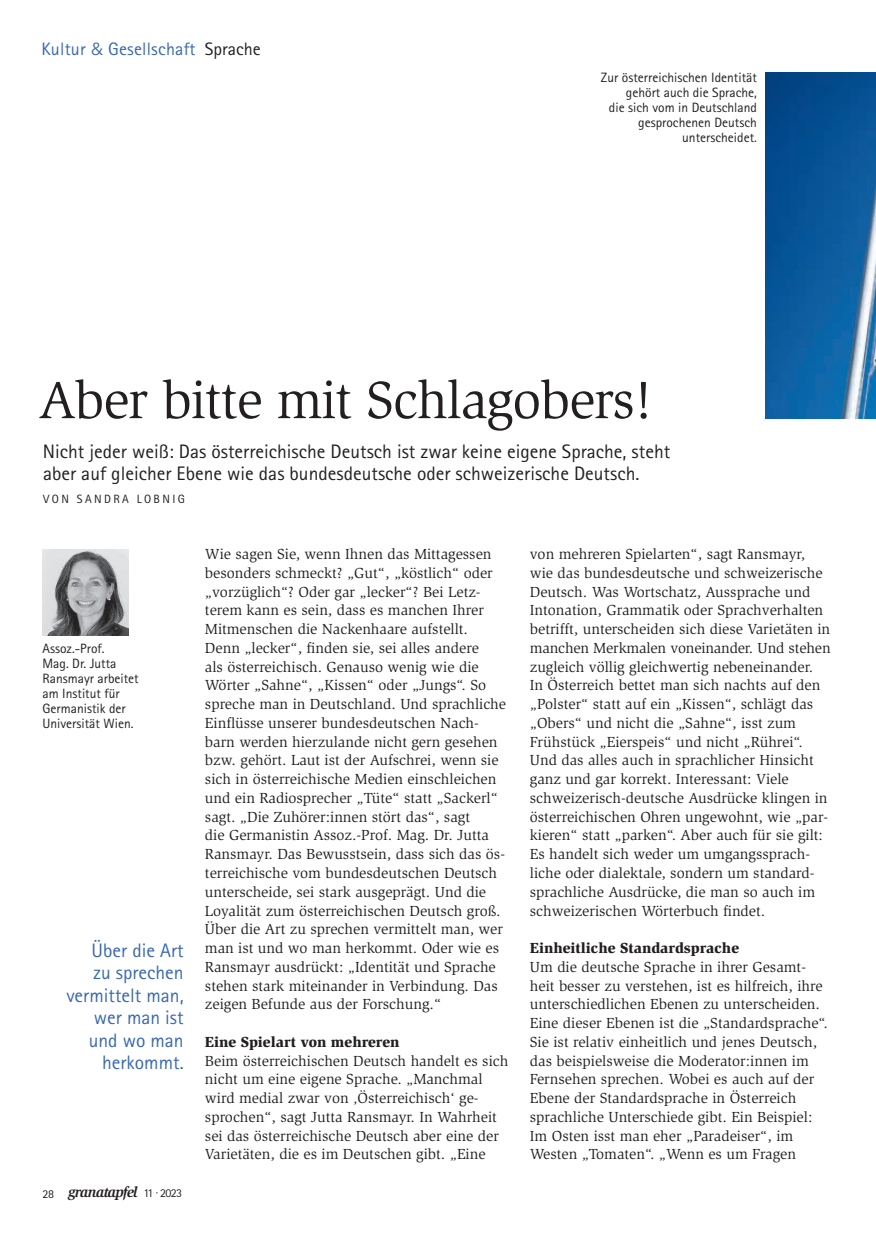
<style>
.page{position:relative;width:876px;height:1234px;background:#fff}
.page>*{position:absolute;margin:0;border:0;box-sizing:border-box;transform-origin:0 0}
.t1{font:54px "Slimbach Std";letter-spacing:-.02em;color:#231f20}
.t2{font:19.5px/22.5px "Rotis Sans Serif Pro";color:#231f20}
.t3{font:19.5px/22.5px "Rotis Sans Serif Pro";color:#3967b2;text-align:right}
.t4{font:18px "Rotis Sans Serif Pro";letter-spacing:.01em;color:#3967b2}
.t5{font:15px/18.8px "Slimbach Std";color:#231f20}
.t6{font:900 15px "Slimbach Std";color:#231f20}
.t7{font:italic 700 15px "Slimbach Std";letter-spacing:-.05em;color:#231f20}
.t8{font:13.5px/15px "Rotis Sans Serif Pro";color:#231f20;text-align:right}
.t9{font:12px "Rotis Sans Serif Pro";letter-spacing:.2em;color:#231f20}
.s1{font-family:"Avenir Next W1 G";font-size:17.25px}
.s2{color:#231f20}
.s3{font-family:"Rotis Sans Serif Pro";font-weight:400;font-style:normal;font-size:12px}
</style>
<div class="page">
<img style="left:765px;top:72px;width:111px;height:346px">
<img style="left:43px;top:549px;width:85px;height:86px">
<p class="t4" style="left:41px;top:39px;width:221px">Kultur <span class="s1">&amp;</span> Gesellschaft <span class="s2">Sprache</span></p>
<p class="t8" style="left:601px;top:70px;width:157px">Zur österreichischen Identität gehört auch die Sprache,<br>die sich vom in Deutschland gesprochenen Deutsch unterscheidet.</p>
<h1 class="t1" style="left:39px;top:369px;width:616px">Aber bitte mit Schlagobers!</h1>
<h2 class="t2" style="left:43px;top:440px;width:629px">Nicht jeder weiß: Das österreichische Deutsch ist zwar keine eigene Sprache, steht aber auf gleicher Ebene wie das bundesdeutsche oder schweizerische Deutsch.</h2>
<p class="t9" style="left:43px;top:491px;width:143px">VON SANDRA LOBNIG</p>
<p class="t8" style="left:43px;top:640px;width:98px;text-align:left">Assoz.-Prof.<br>Mag. Dr. Jutta<br>Ransmayr arbeitet am Institut für<br>Germanistik der<br>Universität Wien.</p>
<h2 class="t3" style="left:66px;top:938px;width:119px">Über die Art<br>zu sprechen vermittelt man, wer man ist und wo man herkommt.</h2>
<p class="t7" style="left:43px;top:1183px;width:141px"><span class="s3">28</span> granatapfel <span class="s3">11 ∙ 2023</span></p>
<p class="t5" style="left:205px;top:544px;width:303px">Wie sagen Sie, wenn Ihnen das Mittagessen besonders schmeckt? „Gut“, „köstlich“ oder „vorzüglich“? Oder gar „lecker“? Bei Letz&shy;terem kann es sein, dass es manchen Ihrer Mitmenschen die Nackenhaare aufstellt.<br>Denn „lecker“, finden sie, sei alles andere<br>als österreichisch. Genauso wenig wie die Wörter „Sahne“, „Kissen“ oder „Jungs“. So spreche man in Deutschland. Und sprachliche Einflüsse unserer bundesdeutschen Nach&shy;barn werden hierzulande nicht gern gesehen bzw. gehört. Laut ist der Aufschrei, wenn sie sich in österreichische Medien einschleichen und ein Radiosprecher „Tüte“ statt „Sackerl“ sagt. „Die Zuhörer:innen stört das“, sagt<br>die Germanistin Assoz.-Prof. Mag. Dr. Jutta Ransmayr. Das Bewusstsein, dass sich das ös&shy;terreichische vom bundesdeutschen Deutsch unterscheide, sei stark ausgeprägt. Und die Loyalität zum österreichischen Deutsch groß.<br>Über die Art zu sprechen vermittelt man, wer man ist und wo man herkommt. Oder wie es Ransmayr ausdrückt: „Identität und Sprache stehen stark miteinander in Verbindung. Das zeigen Befunde aus der Forschung.“</p>
<p class="t6" style="left:205px;top:1032px;width:196px">Eine Spielart von mehreren</p>
<p class="t5" style="left:205px;top:1051px;width:305px">Beim österreichischen Deutsch handelt es sich nicht um eine eigene Sprache. „Manchmal wird medial zwar von ‚Österreichisch‘ ge&shy;sprochen“, sagt Jutta Ransmayr. In Wahrheit sei das österreichische Deutsch aber eine der Varietäten, die es im Deutschen gibt. „Eine</p>
<p class="t5" style="left:530px;top:544px;width:302px">von mehreren Spielarten“, sagt Ransmayr, wie das bundesdeutsche und schweizerische Deutsch. Was Wortschatz, Aussprache und Intonation, Grammatik oder Sprachverhalten betrifft, unterscheiden sich diese Varietäten in manchen Merkmalen voneinander. Und stehen zugleich völlig gleichwertig nebeneinander.<br>In Österreich bettet man sich nachts auf den „Polster“ statt auf ein „Kissen“, schlägt das „Obers“ und nicht die „Sahne“, isst zum Frühstück „Eierspeis“ und nicht „Rührei“.<br>Und das alles auch in sprachlicher Hinsicht ganz und gar korrekt. Interessant: Viele schweizerisch-deutsche Ausdrücke klingen in österreichischen Ohren ungewohnt, wie „par&shy;kieren“ statt „parken“. Aber auch für sie gilt:<br>Es handelt sich weder um umgangssprach&shy;liche oder dialektale, sondern um standard&shy;sprachliche Ausdrücke, die man so auch im schweizerischen Wörterbuch findet.</p>
<p class="t6" style="left:530px;top:938px;width:211px">Einheitliche Standardsprache</p>
<p class="t5" style="left:530px;top:957px;width:300px">Um die deutsche Sprache in ihrer Gesamt&shy;heit besser zu verstehen, ist es hilfreich, ihre unterschiedlichen Ebenen zu unterscheiden.<br>Eine dieser Ebenen ist die „Standardsprache“.<br>Sie ist relativ einheitlich und jenes Deutsch, das beispielsweise die Moderator:innen im Fernsehen sprechen. Wobei es auch auf der Ebene der Standardsprache in Österreich sprachliche Unterschiede gibt. Ein Beispiel:<br>Im Osten isst man eher „Paradeiser“, im Westen „Tomaten“. „Wenn es um Fragen</p>
</div>
